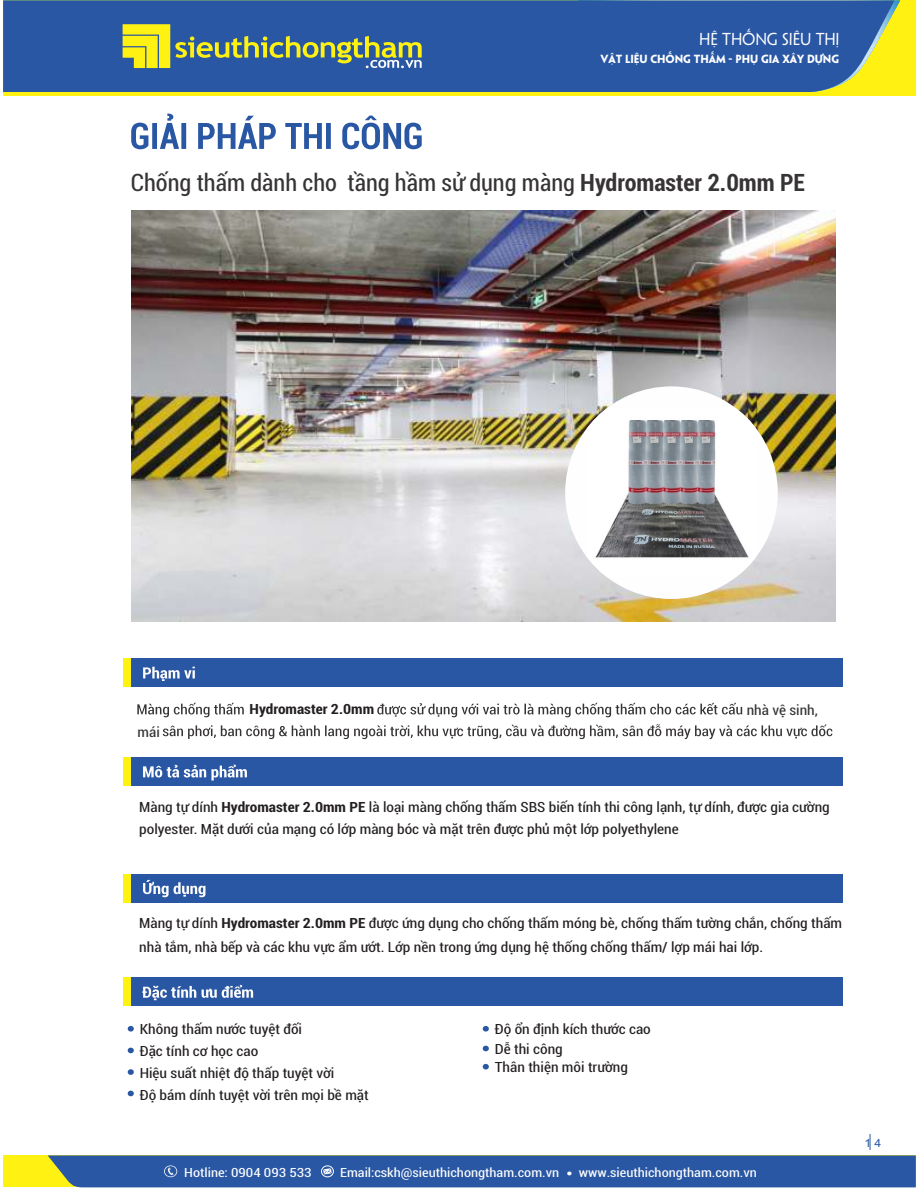
<style>
.page{position:relative;width:918px;height:1188px;background:#fff}
.page>*{position:absolute;margin:0;border:0;box-sizing:border-box;transform-origin:0 0}
.t1{font:condensed 24px "Roboto";color:#373435}
.t2{font:15.45px "UTM Penumbra";letter-spacing:-.01em;color:#fefefe}
.t3{font:15.45px "Arial";letter-spacing:-.01em;color:#fefefe}
.t4{font:condensed 14.1px/21.9px "Roboto";color:#231f20;scale:1.09 1}
.t5{font:700 condensed 14.1px "Roboto";color:#231f20;scale:1.09 1}
.t6{font:condensed 14.1px "Roboto";color:#373435;scale:1.09 1}
.t7{font:condensed 12.75px "Roboto";color:#fefefe;scale:1.13 1}
.t8{font:11.25px "Arial";color:#2957a4;scale:1.09 1}
.t9{font:10.5px "UTM Penumbra";letter-spacing:-.01em;color:#fefefe}
.s1{font-weight:700}
</style>
<div class="page">
<div style="left:3px;top:1155px;width:913px;height:32px;background:#fff212"></div>
<svg style="left:48px;top:1134px;width:868px;height:53px"></svg>
<svg style="left:131px;top:114px;width:55px;height:35px"></svg>
<svg style="left:198px;top:116px;width:78px;height:33px"></svg>
<svg style="left:285px;top:123px;width:46px;height:26px"></svg>
<svg style="left:342px;top:116px;width:80px;height:33px"></svg>
<div style="left:3px;top:1px;width:913px;height:95px;background:#fff212"></div>
<div style="left:3px;top:1px;width:891px;height:91px;background:#2957a4"></div>
<svg style="left:123px;top:24px;width:299px;height:44px"></svg>
<img style="left:131px;top:210px;width:704px;height:411px">
<div style="left:565px;top:386px;width:213px;height:213px;background:#fefefe;border-radius:50%"></div>
<img style="left:588px;top:409px;width:167px;height:167px">
<svg style="left:137px;top:703px;width:107px;height:14px"></svg>
<svg style="left:377px;top:703px;width:365px;height:14px"></svg>
<svg style="left:163px;top:724px;width:669px;height:15px"></svg>
<div style="left:124px;top:658px;width:719px;height:29px;background:#2957a4"></div>
<svg style="left:143px;top:667px;width:52px;height:14px"></svg>
<div style="left:124px;top:658px;width:7px;height:29px;background:#fff212"></div>
<div style="left:124px;top:757px;width:719px;height:29px;background:#2957a4"></div>
<svg style="left:143px;top:765px;width:104px;height:16px"></svg>
<div style="left:124px;top:757px;width:7px;height:29px;background:#fff212"></div>
<div style="left:124px;top:874px;width:719px;height:28px;background:#2957a4"></div>
<svg style="left:143px;top:880px;width:62px;height:17px"></svg>
<div style="left:124px;top:874px;width:7px;height:28px;background:#fff212"></div>
<div style="left:124px;top:977px;width:719px;height:29px;background:#2957a4"></div>
<div style="left:124px;top:977px;width:7px;height:29px;background:#fff212"></div>
<svg style="left:142px;top:985px;width:111px;height:15px"></svg>
<svg style="left:128px;top:1026px;width:6px;height:6px"></svg>
<svg style="left:128px;top:1048px;width:6px;height:5px"></svg>
<svg style="left:483px;top:1026px;width:6px;height:6px"></svg>
<svg style="left:128px;top:1069px;width:6px;height:6px"></svg>
<svg style="left:483px;top:1046px;width:6px;height:5px"></svg>
<svg style="left:128px;top:1091px;width:6px;height:5px"></svg>
<svg style="left:483px;top:1064px;width:6px;height:6px"></svg>
<p class="t2" style="left:699px;top:30px;width:142px">HỆ THỐNG SIÊU THỊ</p>
<p class="t3" style="left:708px;top:33px;width:104px">ệ thống siêu thị</p>
<p class="t9" style="left:601px;top:53px;width:224px">VẬT LIỆU CHỐNG THẤM - PHỤ GIA XÂY DỰNG</p>
<h1 class="t1" style="left:131px;top:173px;width:676px">Chống thấm dành cho tầng hầm sử dụng màng <span class="s1">Hydromaster 2.0mm PE</span></h1>
<p class="t6" style="left:138px;top:726px;width:22px">mái</p>
<p class="t5" style="left:250px;top:704px;width:116px">Hydromaster 2.0mm</p>
<p class="t6" style="left:747px;top:704px;width:67px">nhà vệ sinh,</p>
<p class="t4" style="left:139px;top:798px;width:635px">Màng tự dính <span class="s1">Hydromaster 2.0mm PE</span> là loại màng chống thấm SBS biến tính thi công lạnh, tự dính, được gia cường</p>
<p class="t4" style="left:139px;top:819px;width:497px">polyester. Mặt dưới của mạng có lớp màng bóc và mặt trên được phủ một lớp polyethylene</p>
<p class="t4" style="left:139px;top:912px;width:646px;line-height:24.3px">Màng tự dính <span class="s1">Hydromaster 2.0mm PE</span> được ứng dụng cho chống thấm móng bè, chống thấm tường chắn, chống thấm nhà tắm, nhà bếp và các khu vực ẩm ướt. Lớp nền trong ứng dụng hệ thống chống thấm/ lợp mái hai lớp.</p>
<p class="t4" style="left:140px;top:1020px;width:212px">Không thấm nước tuyệt đối<br>Đặc tính cơ học cao<br>Hiệu suất nhiệt độ thấp tuyệt vời<br>Độ bám dính tuyệt vời trên mọi bề mặt</p>
<p class="t4" style="left:495px;top:1021px;width:145px;line-height:19px">Độ ổn định kích thước cao<br>Dễ thi công<br>Thân thiện môi trường</p>
<p class="t7" style="left:184px;top:1167px;width:114px">Hotline: 0904 093 533</p>
<p class="t7" style="left:340px;top:1167px;width:195px">Email:cskh@sieuthichongtham.com.vn</p>
<p class="t7" style="left:579px;top:1167px;width:159px">www.sieuthichongtham.com.vn</p>
<p class="t8" style="left:864px;top:1139px;width:17px">1 4</p>
</div>
